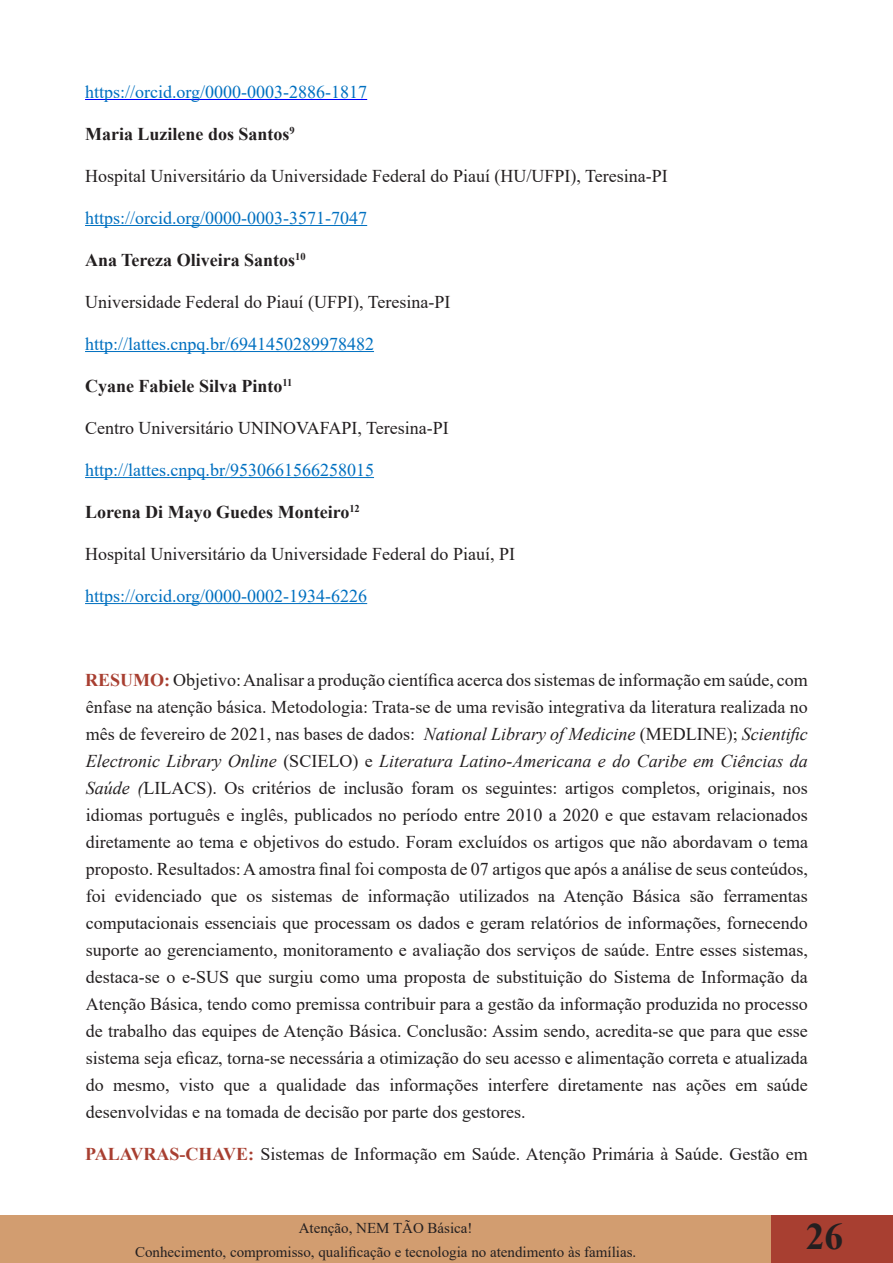
<style>
.page{position:relative;width:893px;height:1263px;background:#fff}
.page>*{position:absolute;margin:0;border:0;box-sizing:border-box;transform-origin:0 0}
.t1{font:700 37.5px "Times New Roman";color:#231f20}
.Default{font:18px/27px "Times New Roman";color:#231f20;text-align:justify}
.links{font:18px "Times New Roman";color:#0070c0}
.t2{font:700 18px "Times New Roman";color:#231f20}
.t3{font:15px/24px "Times New Roman";color:#231f20;text-align:center}
.s1{font-weight:700;color:#a83f31}
.s2{font-style:italic}
</style>
<div class="page">
<div style="left:0;top:1215px;width:893px;height:48px;background:#d29d70"></div>
<div style="left:771px;top:1215px;width:122px;height:48px;background:#a83f31"></div>
<hr style="left:892px;top:1215px;width:1px;height:48px;background:#d29d70">
<hr style="left:85px;top:99px;width:282px;height:1px;background:#00f">
<hr style="left:85px;top:225px;width:282px;height:1px;background:#0070c0">
<hr style="left:85px;top:351px;width:289px;height:1px;background:#0070c0">
<hr style="left:85px;top:477px;width:289px;height:1px;background:#0070c0">
<hr style="left:85px;top:603px;width:282px;height:1px;background:#0070c0">
<p class="links" style="left:85px;top:79px;width:284px">https://orcid.org/0000-0003-2886-1817</p>
<p class="t2" style="left:85px;top:121px;width:211px">Maria Luzilene dos Santos<sup>9</sup></p>
<p class="Default" style="left:85px;top:161px;width:584px">Hospital Universitário da Universidade Federal do Piauí (HU/UFPI), Teresina-PI</p>
<p class="links" style="left:85px;top:205px;width:284px">https://orcid.org/0000-0003-3571-7047</p>
<p class="t2" style="left:85px;top:247px;width:222px">Ana Tereza Oliveira Santos<sup>10</sup></p>
<p class="Default" style="left:85px;top:287px;width:367px">Universidade Federal do Piauí (UFPI), Teresina-PI</p>
<p class="links" style="left:85px;top:331px;width:291px">http://lattes.cnpq.br/6941450289978482</p>
<p class="t2" style="left:85px;top:373px;width:209px">Cyane Fabiele Silva Pinto<sup>11</sup></p>
<p class="Default" style="left:85px;top:413px;width:365px">Centro Universitário UNINOVAFAPI, Teresina-PI</p>
<p class="links" style="left:85px;top:457px;width:291px">http://lattes.cnpq.br/9530661566258015</p>
<p class="t2" style="left:85px;top:499px;width:276px">Lorena Di Mayo Guedes Monteiro<sup>12</sup></p>
<p class="Default" style="left:85px;top:539px;width:431px">Hospital Universitário da Universidade Federal do Piauí, PI</p>
<p class="links" style="left:85px;top:583px;width:284px">https://orcid.org/0000-0002-1934-6226</p>
<p class="Default" style="left:85px;top:665px;width:724px"><span class="s1">RESUMO:</span> Objetivo: Analisar a produção científica acerca dos sistemas de informação em saúde, com ênfase na atenção básica. Metodologia: Trata-se de uma revisão integrativa da literatura realizada no mês de fevereiro de 2021, nas bases de dados: <span class="s2">National Library of Medicine</span> (MEDLINE); <span class="s2">Scientific Electronic Library Online</span> (SCIELO) e <span class="s2">Literatura Latino-Americana e do Caribe em Ciências da Saúde (</span>LILACS). Os critérios de inclusão foram os seguintes: artigos completos, originais, nos idiomas português e inglês, publicados no período entre 2010 a 2020 e que estavam relacionados diretamente ao tema e objetivos do estudo. Foram excluídos os artigos que não abordavam o tema proposto. Resultados: A amostra final foi composta de 07 artigos que após a análise de seus conteúdos, foi evidenciado que os sistemas de informação utilizados na Atenção Básica são ferramentas computacionais essenciais que processam os dados e geram relatórios de informações, fornecendo suporte ao gerenciamento, monitoramento e avaliação dos serviços de saúde. Entre esses sistemas, destaca-se o e-SUS que surgiu como uma proposta de substituição do Sistema de Informação da Atenção Básica, tendo como premissa contribuir para a gestão da informação produzida no processo de trabalho das equipes de Atenção Básica. Conclusão: Assim sendo, acredita-se que para que esse sistema seja eficaz, torna-se necessária a otimização do seu acesso e alimentação correta e atualizada do mesmo, visto que a qualidade das informações interfere diretamente nas ações em saúde desenvolvidas e na tomada de decisão por parte dos gestores.</p>
<p class="Default" style="left:85px;top:1139px;width:724px"><span class="s1">PALAVRAS-CHAVE:</span> Sistemas de Informação em Saúde. Atenção Primária à Saúde. Gestão em</p>
<p class="t3" style="left:135px;top:1215px;width:503px">Atenção, NEM TÃO Básica!<br>Conhecimento, compromisso, qualificação e tecnologia no atendimento às famílias.</p>
<h1 class="t1" style="left:806px;top:1209px;width:39px">26</h1>
</div>
